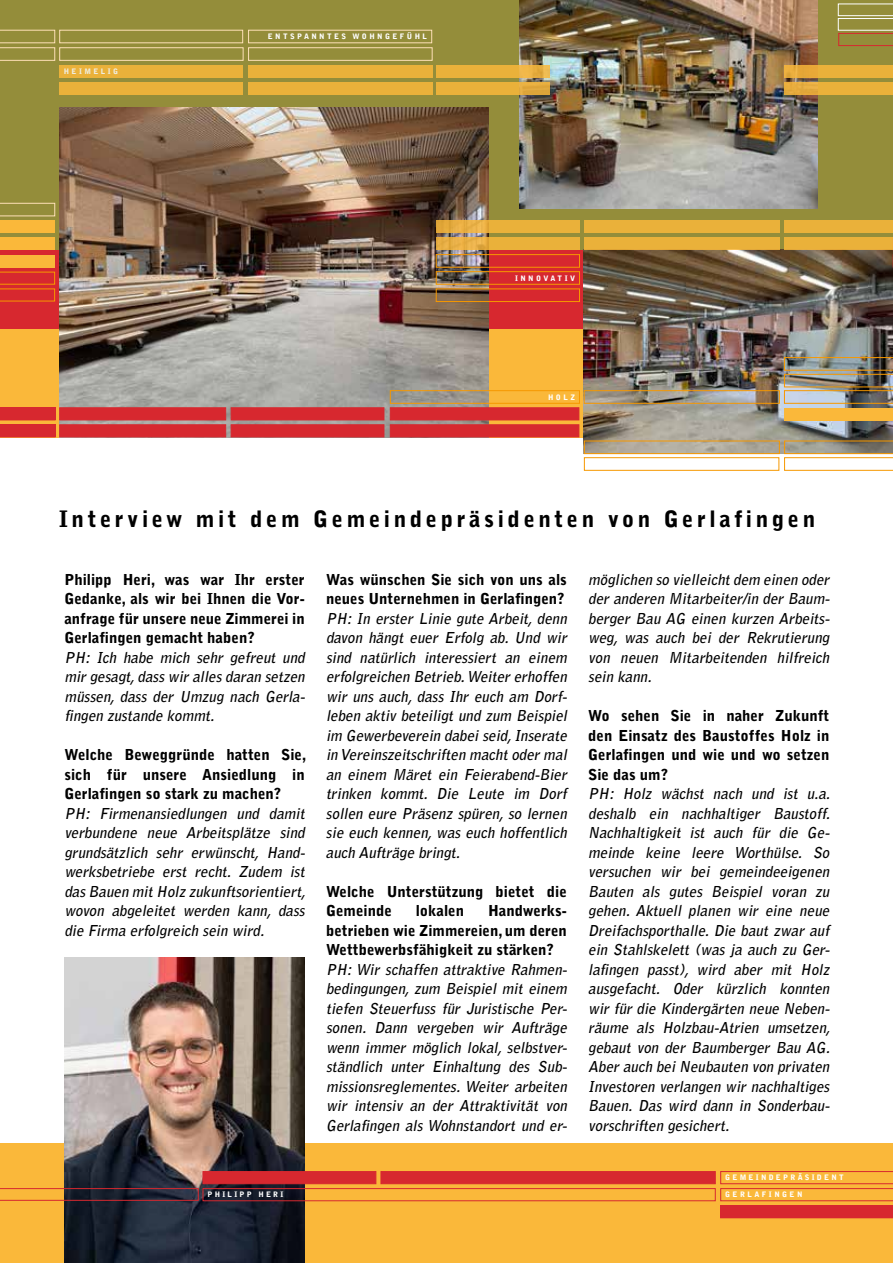
<style>
.page{position:relative;width:893px;height:1263px;background:#fff}
.page>*{position:absolute;margin:0;border:0;box-sizing:border-box;transform-origin:0 0}
.t1{font:900 22.5px "Bell Gothic Std";letter-spacing:.16em;color:#000}
.t2{font:italic 700 15px/19.5px "Bell Gothic Std";color:#000;text-align:justify}
.t3{font:900 15px/19.5px "Bell Gothic Std";color:#000;text-align:justify}
.t4{font:900 7.5px "Bell Gothic Std";letter-spacing:.325em;color:#fff}
.t5{font:900 7.5px "Bell Gothic Std";letter-spacing:.3em;color:#fff}
</style>
<div class="page">
<div style="left:0;top:1144px;width:893px;height:119px;background:#fab83a"></div>
<div style="left:0;top:329px;width:888px;height:108px;background:#fab83a"></div>
<div style="left:0;top:0;width:893px;height:250px;background:#948d3a"></div>
<div style="left:0;top:250px;width:888px;height:79px;background:#d7282f"></div>
<svg style="left:0;top:272px;width:55px;height:29px"></svg>
<div style="left:0;top:238px;width:55px;height:12px;background:#fab83a"></div>
<div style="left:0;top:255px;width:55px;height:13px;background:#fab83a"></div>
<div style="left:0;top:221px;width:55px;height:12px;background:#fab83a"></div>
<img style="left:59px;top:108px;width:430px;height:329px">
<img style="left:584px;top:250px;width:309px;height:203px">
<div style="left:584px;top:390px;width:196px;height:13px;border:1px solid #f69800"></div>
<img style="left:784px;top:357px;width:109px;height:46px">
<div style="left:584px;top:441px;width:196px;height:13px;border:1px solid #f69800"></div>
<div style="left:584px;top:457px;width:195px;height:13px;border:1px solid #f69800"></div>
<svg style="left:784px;top:441px;width:109px;height:29px"></svg>
<img style="left:519px;top:0;width:299px;height:208px">
<svg style="left:0;top:203px;width:55px;height:13px"></svg>
<svg style="left:0;top:30px;width:55px;height:31px"></svg>
<svg style="left:0;top:407px;width:55px;height:30px;background:#db3930"></svg>
<div style="left:59px;top:30px;width:184px;height:13px;border:1px solid #fee0b7"></div>
<div style="left:248px;top:30px;width:184px;height:13px;border:1px solid #fee0b7"></div>
<div style="left:248px;top:65px;width:184px;height:13px;background:#eab13a"></div>
<div style="left:59px;top:65px;width:184px;height:13px;background:#eab13a"></div>
<svg style="left:436px;top:221px;width:144px;height:12px;background:#e8af3d"></svg>
<svg style="left:436px;top:65px;width:114px;height:13px"></svg>
<div style="left:784px;top:65px;width:109px;height:13px;background:#eab13a"></div>
<div style="left:584px;top:221px;width:196px;height:12px;background:#eab13a"></div>
<div style="left:784px;top:221px;width:109px;height:12px;background:#eab13a"></div>
<div style="left:248px;top:47px;width:184px;height:14px;border:1px solid #fee0b7"></div>
<div style="left:59px;top:47px;width:184px;height:14px;border:1px solid #fee0b7"></div>
<div style="left:248px;top:82px;width:184px;height:13px;background:#eab13a"></div>
<div style="left:59px;top:82px;width:184px;height:13px;background:#eab13a"></div>
<svg style="left:436px;top:238px;width:144px;height:12px;background:#e8af3d"></svg>
<svg style="left:436px;top:82px;width:114px;height:13px"></svg>
<div style="left:784px;top:82px;width:109px;height:13px;background:#eab13a"></div>
<div style="left:584px;top:238px;width:196px;height:12px;background:#eab13a"></div>
<div style="left:784px;top:238px;width:109px;height:12px;background:#eab13a"></div>
<svg style="left:892px;top:249px;width:1px;height:53px"></svg>
<div style="left:59px;top:407px;width:167px;height:13px;background:#d7282f;border:1px solid #d7282f"></div>
<div style="left:59px;top:424px;width:167px;height:13px;background:#d7282f;border:1px solid #d7282f"></div>
<div style="left:381px;top:1171px;width:334px;height:13px;background:#d7282f"></div>
<div style="left:785px;top:408px;width:108px;height:12px;background:#fab83a"></div>
<div style="left:390px;top:407px;width:189px;height:13px;background:#d7282f;border:1px solid #d7282f"></div>
<div style="left:231px;top:407px;width:153px;height:13px;background:#d7282f;border:1px solid #d7282f"></div>
<div style="left:390px;top:424px;width:189px;height:13px;background:#d7282f;border:1px solid #d7282f"></div>
<div style="left:231px;top:424px;width:153px;height:13px;background:#d7282f;border:1px solid #d7282f"></div>
<div style="left:390px;top:390px;width:190px;height:13px;border:1px solid #f69800"></div>
<div style="left:436px;top:271px;width:144px;height:13px;border:1px solid #f69800"></div>
<div style="left:436px;top:289px;width:144px;height:13px;border:1px solid #f69800"></div>
<div style="left:436px;top:254px;width:144px;height:13px;border:1px solid #f69800"></div>
<img style="left:64px;top:958px;width:241px;height:305px">
<svg style="left:720px;top:1171px;width:173px;height:47px"></svg>
<div style="left:203px;top:1171px;width:173px;height:13px;background:#d7282f;border:1px solid #d7282f"></div>
<svg style="left:0;top:1188px;width:198px;height:12px"></svg>
<div style="left:203px;top:1188px;width:512px;height:13px;border:1px solid #d7282f"></div>
<svg style="left:838px;top:4px;width:55px;height:42px"></svg>
<p class="t4" style="left:64px;top:67px;width:56px">HEIMELIG</p>
<p class="t4" style="left:268px;top:32px;width:161px">ENTSPANNTES WOHNGEFÜHL</p>
<p class="t4" style="left:515px;top:274px;width:62px">INNOVATIV</p>
<p class="t4" style="left:548px;top:393px;width:28px">HOLZ</p>
<h1 class="t1" style="left:59px;top:505px;width:758px">Interview mit dem Gemeindepräsidenten von Gerlafingen</h1>
<p class="t3" style="left:64px;top:570px;width:242px">Philipp Heri, was war Ihr erster Gedanke, als wir bei Ihnen die Vor&shy;anfrage für unsere neue Zimmerei in Gerlafingen gemacht haben?</p>
<p class="t2" style="left:64px;top:648px;width:245px">PH: Ich habe mich sehr gefreut und mirgesagt,dasswirallesdaran setzen müssen, dass der Umzug nach Gerla&shy;fingen zustande kommt.</p>
<p class="t3" style="left:64px;top:745px;width:243px">Welche Beweggründe hatten Sie, sich für unsere Ansiedlung in Gerlafingen so stark zu machen?</p>
<p class="t2" style="left:64px;top:804px;width:246px">PH: Firmenansiedlungen und damit verbundene neue Arbeitsplätze sind grundsätzlich sehr erwünscht, Hand&shy;werksbetriebe erst recht. Zudem ist dasBauen mitHolz zukunftsorientiert, wovon abgeleitet werden kann, dass die Firma erfolgreich sein wird.</p>
<p class="t5" style="left:207px;top:1190px;width:77px">PHILIPP HERI</p>
<p class="t3" style="left:326px;top:570px;width:242px">Was wünschen Sie sich von uns als neues Unternehmen in Gerlafingen?</p>
<p class="t2" style="left:326px;top:609px;width:246px">PH: In erster Linie gute Arbeit, denn davon hängt euer Erfolg ab. Und wir sind natürlich interessiert an einem erfolgreichen Betrieb.Weitererhoffen wir uns auch, dass Ihr euch am Dorf&shy;leben aktiv beteiligt und zum Beispiel im Gewerbeverein dabeiseid,Inserate in Vereinszeitschriften machtodermal an einem Märet ein Feierabend-Bier trinken kommt. Die Leute im Dorf sollen eure Präsenz spüren, so lernen sie euch kennen,was euch hoffentlich auch Aufträge bringt.</p>
<p class="t3" style="left:326px;top:882px;width:242px">Welche Unterstützung bietet die<br>Gemeinde</p>
<p class="t3" style="left:326px;top:901px;width:242px;text-indent:162px">Handwerks&shy;betrieben wie Zimmereien, um deren Wettbewerbsfähigkeit zu stärken?</p>
<p class="t2" style="left:326px;top:960px;width:246px">PH:Wir schaffen attraktive Rahmen&shy;bedingungen, zum Beispiel mit einem tiefen Steuerfuss für Juristische Per&shy;sonen. Dann vergeben wir Aufträge wenn immer möglich lokal, selbstver&shy;ständlich unter Einhaltung des Sub&shy;missionsreglementes. Weiter arbeiten wir intensiv an der Attraktivität von Gerlafingen als Wohnstandort und er-</p>
<p class="t3" style="left:416px;top:901px;width:50px">lokalen</p>
<p class="t2" style="left:588px;top:570px;width:246px">möglichen so vielleichtdem einen oder der anderen Mitarbeiter/in der Baum&shy;berger Bau AG einen kurzen Arbeits&shy;weg, was auch bei der Rekrutierung von neuen Mitarbeitenden hilfreich sein kann.</p>
<p class="t3" style="left:588px;top:706px;width:243px">Wo sehen Sie in naher Zukunft den Einsatz des Baustoffes Holz in Gerlafingen und wie und wo setzen Sie das um?</p>
<p class="t2" style="left:588px;top:784px;width:247px">PH: Holz wächst nach und ist u.a. deshalb ein nachhaltiger Baustoff.<br>Nachhaltigkeit ist auch für die Ge&shy;meinde keine leere Worthülse. So versuchen wir bei gemeindeeigenen Bauten als gutes Beispiel voran zu gehen. Aktuell planen wir eine neue Dreifachsporthalle. Die baut zwar auf ein Stahlskelett (was ja auch zu Ger&shy;lafingen passt), wird aber mit Holz ausgefacht. Oder kürzlich konnten wir für die Kindergärten neue Neben&shy;räume als Holzbau-Atrien umsetzen, gebaut von der Baumberger Bau AG.<br>Aberauch beiNeubauten von privaten Investoren verlangen wir nachhaltiges Bauen. Das wird dann in Sonderbau&shy;vorschriften gesichert.</p>
<p class="t5" style="left:725px;top:1173px;width:120px">GEMEINDEPRÄSIDENT</p>
<p class="t4" style="left:725px;top:1190px;width:79px">GERLAFINGEN</p>
</div>
